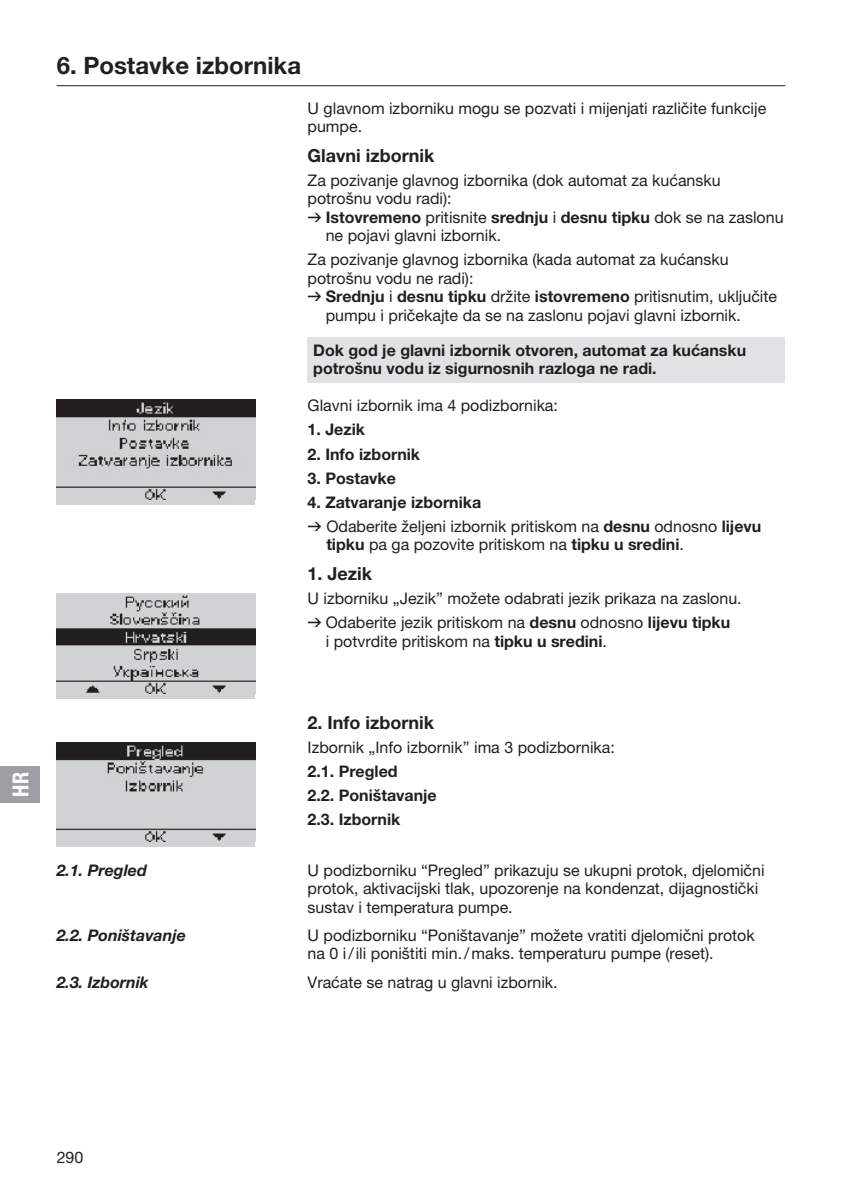
<style>
.page{position:relative;width:842px;height:1191px;background:#fff}
.page>*{position:absolute;margin:0;border:0;box-sizing:border-box;transform-origin:0 0}
.t1{font:700 24px "GARDENA Pro";color:#231f20}
.t2{font:22px "GARDENA Pro Bo Cond";color:#fff}
.t3{font:700 18px "GARDENA Pro";color:#231f20}
.t4{font:16px/18.4px "GARDENA Pro";color:#231f20}
.t5{font:700 16px/24px "GARDENA Pro";color:#231f20}
.t6{font:italic 700 16px "GARDENA Pro";color:#231f20}
.s1{font-family:"Formdruck";font-weight:400}
.s2{font-weight:400}
.s3{font-weight:700}
.s4{font-family:"Formdruck"}
</style>
<div class="page">
<div style="left:308px;top:337px;width:477px;height:46px;background:#e1e2e4"></div>
<hr style="left:57px;top:85px;width:728px;height:1px;background:#231f20">
<div style="left:57px;top:400px;width:198px;height:105px;background:#d1d2d4"></div>
<img style="left:57px;top:400px;width:198px;height:99px">
<div style="left:57px;top:594px;width:198px;height:105px;background:#d1d2d4"></div>
<img style="left:57px;top:595px;width:198px;height:98px">
<div style="left:57px;top:742px;width:198px;height:105px;background:#d1d2d4"></div>
<img style="left:57px;top:742px;width:198px;height:99px">
<div style="left:0;top:766px;width:40px;height:36px;background:#9d9fa2"></div>
<h2 class="t2" style="left:7px;top:796px;width:26px;rotate:-90deg">HR</h2>
<h1 class="t1" style="left:57px;top:50px;width:246px">6. Postavke izbornika</h1>
<p class="t4" style="left:308px;top:98px;width:460px">U glavnom izborniku mogu se pozvati i mijenjati različite funkcije pumpe.</p>
<p class="t3" style="left:308px;top:144px;width:128px">Glavni izbornik</p>
<p class="t4" style="left:308px;top:171px;width:415px">Za pozivanje glavnog izbornika (dok automat za kućansku</p>
<p class="t4" style="left:308px;top:189px;width:146px">potrošnu vodu radi):</p>
<p class="t5" style="left:308px;top:205px;width:477px"><span class="s1">v</span> Istovremeno <span class="s2">pritisnite</span> srednju <span class="s2">i</span> desnu tipku <span class="s2">dok se na zaslonu</span></p>
<p class="t4" style="left:326px;top:226px;width:177px">ne pojavi glavni izbornik.</p>
<p class="t4" style="left:308px;top:250px;width:423px">Za pozivanje glavnog izbornika (kada automat za kućansku</p>
<p class="t4" style="left:308px;top:268px;width:167px">potrošnu vodu ne radi):</p>
<p class="t5" style="left:308px;top:284px;width:471px"><span class="s1">v</span> Srednju <span class="s2">i</span> desnu tipku <span class="s2">držite</span> istovremeno <span class="s2">pritisnutim, uključite</span></p>
<p class="t4" style="left:326px;top:305px;width:417px">pumpu i pričekajte da se na zaslonu pojavi glavni izbornik.</p>
<p class="t5" style="left:313px;top:341px;width:434px;line-height:18.4px">Dok god je glavni izbornik otvoren, automat za kućansku potrošnu vodu iz sigurnosnih razloga ne radi.</p>
<p class="t4" style="left:308px;top:396px;width:252px">Glavni izbornik ima 4 podizbornika:</p>
<p class="t5" style="left:308px;top:417px;width:59px">1. Jezik</p>
<p class="t5" style="left:308px;top:441px;width:114px">2. Info izbornik</p>
<p class="t5" style="left:308px;top:465px;width:90px">3. Postavke</p>
<p class="t4" style="left:308px;top:490px;width:455px;line-height:24px"><span class="s3">4. Zatvaranje izbornika<br></span><span class="s4">v</span> Odaberite željeni izbornik pritiskom na <span class="s3">desnu</span> odnosno <span class="s3">lijevu</span></p>
<p class="t4" style="left:326px;top:535px;width:359px"><span class="s3">tipku</span> pa ga pozovite pritiskom na <span class="s3">tipku u sredini</span>.</p>
<p class="t3" style="left:308px;top:562px;width:66px">1. Jezik</p>
<p class="t4" style="left:308px;top:586px;width:436px;line-height:24px">U izborniku „Jezik” možete odabrati jezik prikaza na zaslonu. <span class="s4">v</span> Odaberite jezik pritiskom na <span class="s3">desnu</span> odnosno <span class="s3">lijevu tipku</span></p>
<p class="t4" style="left:326px;top:631px;width:283px">i potvrdite pritiskom na <span class="s3">tipku u sredini</span>.</p>
<p class="t3" style="left:308px;top:711px;width:128px">2. Info izbornik</p>
<p class="t4" style="left:308px;top:737px;width:309px">Izbornik „Info izbornik” ima 3 podizbornika:</p>
<p class="t5" style="left:308px;top:758px;width:131px">2.1. Pregled<br>2.2. Poništavanje<br>2.3. Izbornik</p>
<p class="t6" style="left:57px;top:860px;width:92px">2.1. Pregled</p>
<p class="t4" style="left:308px;top:860px;width:458px">U podizborniku “Pregled” prikazuju se ukupni protok, djelomični protok, aktivacijski tlak, upozorenje na kondenzat, dijagnostički sustav i temperatura pumpe.</p>
<p class="t6" style="left:57px;top:925px;width:131px">2.2. Poništavanje</p>
<p class="t4" style="left:308px;top:926px;width:449px">U podizborniku “Poništavanje” možete vratiti djelomični protok na 0 i/ili poništiti min./maks. temperaturu pumpe (reset).</p>
<p class="t6" style="left:57px;top:972px;width:94px">2.3. Izbornik</p>
<p class="t4" style="left:308px;top:972px;width:252px">Vraćate se natrag u glavni izbornik.</p>
<p class="t4" style="left:57px;top:1147px;width:28px">290</p>
</div>
